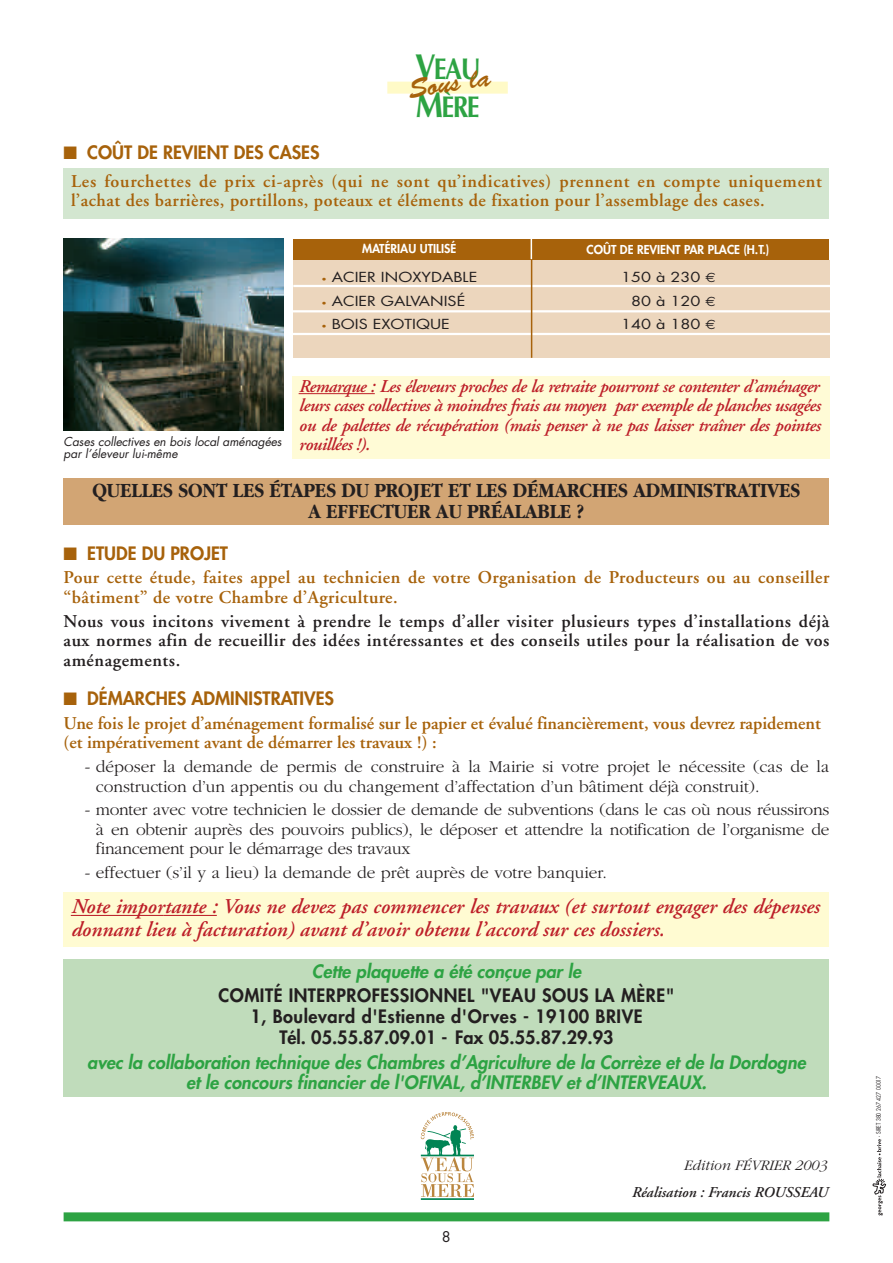
<style>
.page{position:relative;width:893px;height:1263px;background:#fff}
.page>*{position:absolute;margin:0;border:0;box-sizing:border-box;transform-origin:0 0}
.t1{font:700 30px/37.5px "Optima";letter-spacing:-.055em;color:#2da343;scale:.85 1}
.t2{font:27px "Brush Script";color:#a7620b}
.t3{font:italic 600 21px/22.5px "Adobe Garamond";color:#bd1f29}
.t4{font:700 21px/21px "Garamond";color:#231f20;text-align:center;scale:.9 1}
.t5{font:600 18px/19.5px "Adobe Garamond";letter-spacing:.025em;color:#a7620b}
.t6{font:italic 600 18px/19.5px "Adobe Garamond";letter-spacing:-.025em;color:#bd1f29;text-align:justify}
.t7{font:600 18px/19.5px "Adobe Garamond";letter-spacing:.03em;color:#231f20;text-align:justify}
.t8{font:italic 800 18px/19.5px "Futura";color:#2da343;text-align:center}
.t9{font:600 18px/19.5px "Adobe Garamond";color:#a7620b}
.t10{font:800 18px/21px "Futura";letter-spacing:.03em;color:#231f20;text-align:center}
.t11{font:800 18px "Futura";color:#a7620b}
.t12{font:300 17.25px/19.5px "Garamond";color:#231f20}
.t13{font:italic 600 15px "Adobe Garamond";color:#231f20}
.t14{font:italic 300 15px "Garamond";color:#231f20}
.t15{font:italic 14.4px "Futura";color:#231f20}
.t16{font:italic 13.5px "Futura";color:#231f20;scale:1.2 1}
.t17{font:italic 12px/12px "Futura";letter-spacing:-.005em;color:#231f20}
.t18{font:800 12px "Futura";color:#fff}
.t19{font:italic 6px "Futura";color:#231f20;scale:.8 1}
.s1{font-size:36px}
.s2{font-size:7.5px;color:#a7620b}
.s3{font-family:"Euro Sans";font-style:normal}
.s4{font-family:"Adobe Garamond";font-weight:600;font-size:18px;color:#bd1f29}
</style>
<div class="page">
<div style="left:64px;top:168px;width:765px;height:51px;background:#d3e6d0"></div>
<div style="left:64px;top:892px;width:765px;height:55px;background:#fffbd2"></div>
<div style="left:292px;top:240px;width:536px;height:21px;background:#a7620b"></div>
<div style="left:387px;top:82px;width:121px;height:12px;background:#fffac7"></div>
<div style="left:64px;top:1212px;width:765px;height:9px;background:#2da343"></div>
<div style="left:64px;top:960px;width:765px;height:137px;background:#c0dcbb"></div>
<svg style="left:71px;top:915px;width:14px;height:1px"></svg>
<hr style="left:85px;top:915px;width:79px;height:1px;background:#bd1f29">
<hr style="left:164px;top:915px;width:53px;height:1px;background:#bd1f29">
<div style="left:293px;top:261px;width:536px;height:97px;background:#ecd6bd"></div>
<hr style="left:293px;top:285px;width:545px;height:2px;background:#fff">
<hr style="left:292px;top:310px;width:544px;height:2px;background:#fff">
<hr style="left:292px;top:333px;width:538px;height:2px;background:#fff">
<hr style="left:531px;top:240px;width:1px;height:118px;background:#a7620b">
<div style="left:64px;top:479px;width:765px;height:46px;background:#d2a574"></div>
<hr style="left:530px;top:235px;width:2px;height:24px;background:#fff">
<svg style="left:872px;top:1139px;width:13px;height:77px"></svg>
<div style="left:292px;top:376px;width:537px;height:82px;background:#fffbd6"></div>
<hr style="left:309px;top:393px;width:33px;height:1px;background:#bd1f29">
<hr style="left:342px;top:393px;width:33px;height:1px;background:#bd1f29">
<img style="left:64px;top:238px;width:220px;height:193px">
<svg style="left:421px;top:1112px;width:53px;height:88px"></svg>
<h1 class="t1" style="left:415px;top:53px;width:79px"><span class="s1">V</span>EAU<br><span class="s1">M</span>ÈRE</h1>
<h2 class="t2" style="left:407px;top:82px;width:84px;rotate:-9deg">Sous la</h2>
<p class="t11" style="left:64px;top:143px;width:257px">■ COÛT DE REVIENT DES CASES</p>
<p class="t5" style="left:71px;top:173px;width:752px">Les fourchettes de prix ci-après (qui ne sont qu’indicatives) prennent en compte uniquement l’achat des barrières, portillons, poteaux et éléments de fixation pour l’assemblage des cases.</p>
<p class="t18" style="left:362px;top:243px;width:96px">MATÉRIAU UTILISÉ</p>
<p class="t18" style="left:586px;top:244px;width:184px">COÛT DE REVIENT PAR PLACE (H.T.)</p>
<p class="t16" style="left:321px;top:271px;width:131px"><span class="s2">•</span> ACIER INOXYDABLE</p>
<p class="t16" style="left:621px;top:271px;width:80px">150 à 230 <span class="s3">€</span></p>
<p class="t16" style="left:321px;top:294px;width:121px"><span class="s2">•</span> ACIER GALVANISÉ</p>
<p class="t16" style="left:631px;top:294px;width:72px">80 à 120 <span class="s3">€</span></p>
<p class="t16" style="left:321px;top:318px;width:108px"><span class="s2">•</span> BOIS EXOTIQUE</p>
<p class="t16" style="left:621px;top:318px;width:80px">140 à 180 <span class="s3">€</span></p>
<p class="t6" style="left:298px;top:378px;width:523px">Remarque : Les éleveurs proches de la retraite pourront se contenter d’aménager leurs cases collectives à moindres frais au moyen par exemple de planches usagées ou de palettes de récupération (mais penser à ne pas laisser traîner des pointes</p>
<p class="t17" style="left:64px;top:437px;width:307px">Cases collectives en bois local aménagées <span class="s4">rouillées !). </span>par l’éleveur lui-même</p>
<p class="t4" style="left:93px;top:481px;width:787px">QUELLES SONT LES ÉTAPES DU PROJET ET LES DÉMARCHES ADMINISTRATIVES<br>A EFFECTUER AU PRÉALABLE ?</p>
<p class="t11" style="left:64px;top:544px;width:166px">■ ETUDE DU PROJET</p>
<p class="t5" style="left:64px;top:570px;width:767px">Pour cette étude, faites appel au technicien de votre Organisation de Producteurs ou au conseiller “bâtiment” de votre Chambre d’Agriculture.</p>
<p class="t7" style="left:64px;top:613px;width:767px">Nous vous incitons vivement à prendre le temps d’aller visiter plusieurs types d’installations déjà aux normes afin de recueillir des idées intéressantes et des conseils utiles pour la réalisation de vos aménagements.</p>
<p class="t11" style="left:64px;top:689px;width:272px">■ DÉMARCHES ADMINISTRATIVES</p>
<p class="t9" style="left:64px;top:715px;width:758px">Une fois le projet d’aménagement formalisé sur le papier et évalué financièrement, vous devrez rapidement (et impérativement avant de démarrer les travaux !) :</p>
<p class="t12" style="left:96px;top:758px;width:735px;text-indent:-11px">- déposer la demande de permis de construire à la Mairie si votre projet le nécessite (cas de la construction d’un appentis ou du changement d’affectation d’un bâtiment déjà construit).</p>
<p class="t12" style="left:96px;top:802px;width:735px;text-align:justify;text-indent:-11px">- monter avec votre technicien le dossier de demande de subventions (dans le cas où nous réussirons à en obtenir auprès des pouvoirs publics), le déposer et attendre la notification de l’organisme de financement pour le démarrage des travaux</p>
<p class="t12" style="left:85px;top:864px;width:523px">- effectuer (s’il y a lieu) la demande de prêt auprès de votre banquier.</p>
<p class="t3" style="left:71px;top:897px;width:750px">Note importante : Vous ne devez pas commencer les travaux (et surtout engager des dépenses donnant lieu à facturation) avant d’avoir obtenu l’accord sur ces dossiers.</p>
<p class="t8" style="left:312px;top:963px;width:274px">Cette plaquette a été conçue par le</p>
<p class="t10" style="left:218px;top:986px;width:457px">COMITÉ INTERPROFESSIONNEL "VEAU SOUS LA MÈRE"<br>1, Boulevard d'Estienne d'Orves - 19100 BRIVE<br>Tél. 05.55.87.09.01 - Fax 05.55.87.29.93</p>
<p class="t8" style="left:87px;top:1054px;width:723px">avec la collaboration technique des Chambres d’Agriculture de la Corrèze et de la Dordogne et le concours financier de l'OFIVAL, d’INTERBEV et d’INTERVEAUX.</p>
<p class="t15" style="left:442px;top:1230px;width:13px">8</p>
<p class="t14" style="left:684px;top:1159px;width:145px">Edition FÉVRIER 2003</p>
<p class="t13" style="left:631px;top:1186px;width:197px">Réalisation : Francis ROUSSEAU</p>
<p class="t19" style="left:875px;top:1137px;width:79px;rotate:-90deg">- SIRET 380 267 427 00017</p>
</div>
